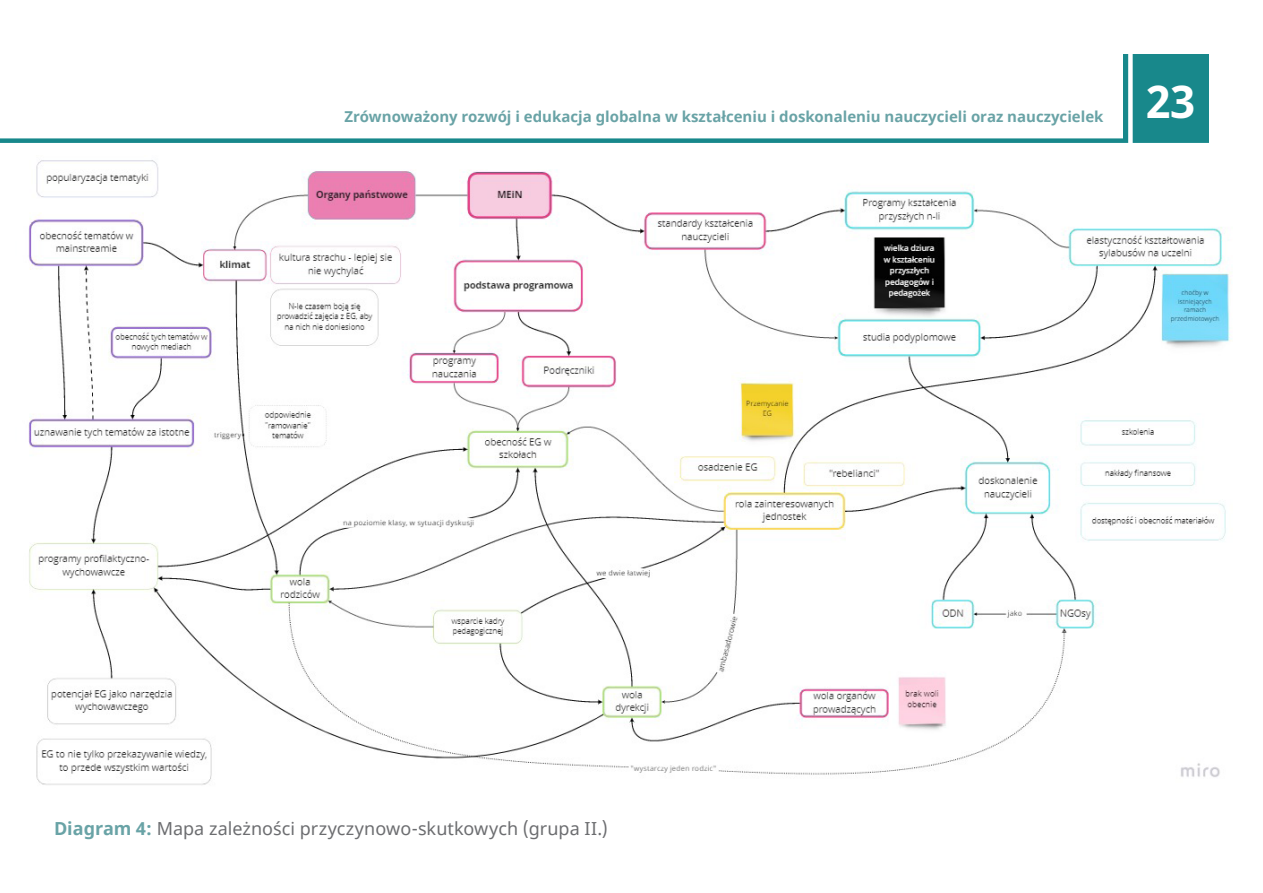
<style>
.page{position:relative;width:1263px;height:893px;background:#fff}
.page>*{position:absolute;margin:0;border:0;box-sizing:border-box;transform-origin:0 0}
.t1{font:700 45px "Noto Sans";color:#fff}
.t2{font:18px "Noto Sans";color:#6c6d70}
.t3{font:700 15px "Noto Sans";color:#69a3a6}
.s1{font-weight:700;color:#69a3a6}
</style>
<div class="page">
<div style="left:0;top:138px;width:1209px;height:5px;background:#18888b"></div>
<div style="left:1124px;top:54px;width:85px;height:85px;background:#18888b"></div>
<div style="left:1128px;top:53px;width:5px;height:101px;background:#fff"></div>
<img style="left:28px;top:160px;width:1203px;height:625px">
<p class="t3" style="left:344px;top:106px;width:760px">Zrównoważony rozwój i edukacja globalna w kształceniu i doskonaleniu nauczycieli oraz nauczycielek</p>
<h1 class="t1" style="left:1146px;top:70px;width:51px">23</h1>
<p class="t2" style="left:54px;top:816px;width:555px"><span class="s1">Diagram 4:</span> Mapa zależności przyczynowo-skutkowych (grupa II.)</p>
</div>
